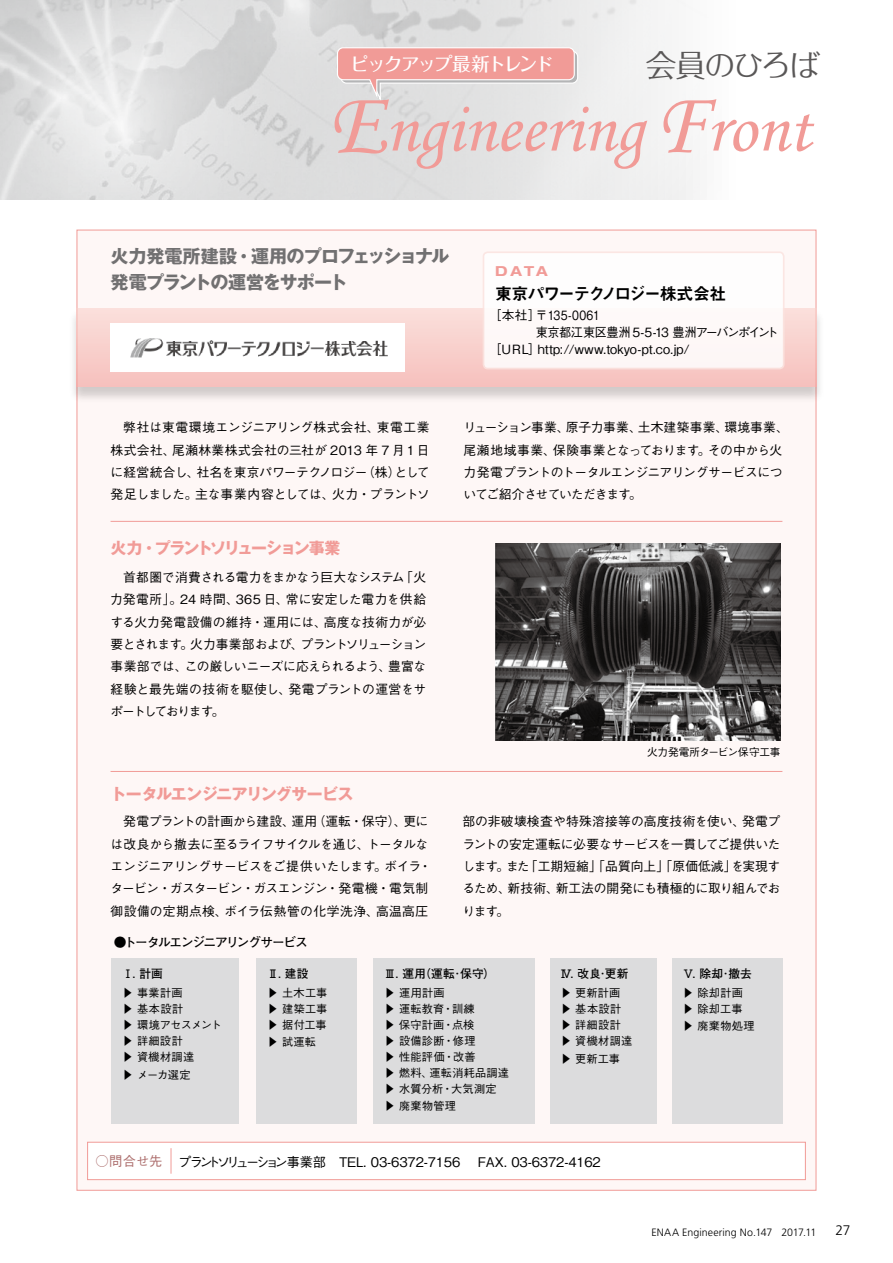
<style>
.page{position:relative;width:893px;height:1263px;background:#fff}
.page>*{position:absolute;margin:0;border:0;box-sizing:border-box;transform-origin:0 0}
.t1{font:70.8px "Monotype Corsiva";color:#f19b97}
.t2{font:31.05px "Folk Pro";letter-spacing:-.07em;color:#595757}
.t3{font:500 18.45px "Folk Pro";letter-spacing:-.115em;color:#fff}
.t4{font:700 18px/25.5px "Gothic MB101 Pro";letter-spacing:-.05em;color:#717071}
.t5{font:16.95px "Midashi Go Pro MB31";letter-spacing:-.095em;color:#000}
.t6{font:700 15.9px "Gothic MB101 Pro";letter-spacing:-.11em;color:#f19b97}
.t7{font:700 15.9px "Gothic MB101 Pro";letter-spacing:-.045em;color:#f19b97}
.t8{font:700 expanded 13.8px "Helvetica Neue LT Std";color:#f19b97}
.t9{font:300 13.8px "Frutiger";color:#000}
.t10{font:500 13.35px "Gothic BBB Pro";letter-spacing:-.01em;color:#000}
.t11{font:500 12.75px/22.4px "Gothic BBB Pro";letter-spacing:-.025em;color:#000;text-align:justify}
.t12{font:500 12.75px "Gothic BBB Pro";letter-spacing:.005em;color:#000}
.t13{font:500 12.75px "Gothic BBB Pro";letter-spacing:-.085em;color:#000;scale:.96 1}
.t14{font:700 12.75px "Futo Go B101 Pro";letter-spacing:-.1em;color:#000}
.t15{font:500 12.75px "Gothic BBB Pro";letter-spacing:.03em;color:#000}
.t16{font:700 11.7px "Futo Go B101 Pro";letter-spacing:.015em;color:#000}
.t17{font:500 11.1px/16px "Gothic BBB Pro";letter-spacing:.02em;color:#000}
.t18{font:300 10.65px "Frutiger";letter-spacing:.01em;color:#000}
.t19{font:500 10.65px "Gothic BBB Pro";letter-spacing:-.02em;color:#000}
.s1{font-size:90.3px}
.s2{color:#ac6d6c}
</style>
<div class="page">
<img style="left:0;top:0;width:700px;height:200px">
<svg style="left:336px;top:47px;width:243px;height:57px;background:#e9bbb9"></svg>
<div style="left:77px;top:230px;width:739px;height:961px;background:#fef7f6;border:1px solid #f19b97"></div>
<div style="left:68px;top:309px;width:757px;height:95px;background:#000;opacity:.3"></div>
<div style="left:77px;top:308px;width:739px;height:79px;background:linear-gradient(to bottom,#fbe0dc,#f6c0bd)"></div>
<div style="left:483px;top:252px;width:301px;height:117px;background:#fff;border-radius:4px"></div>
<div style="left:483px;top:251px;width:301px;height:118px;border:2px solid #fbe4e0;border-radius:4px"></div>
<hr style="left:111px;top:521px;width:671px;height:1px;background:#f19b97">
<hr style="left:111px;top:771px;width:671px;height:1px;background:#f19b97">
<div style="left:87px;top:1142px;width:719px;height:38px;background:#fff;border:1px solid #f19b97"></div>
<svg style="left:171px;top:1148px;width:1px;height:26px"></svg>
<img style="left:495px;top:543px;width:285px;height:197px">
<div style="left:111px;top:323px;width:294px;height:49px;background:#fff"></div>
<div style="left:111px;top:958px;width:128px;height:166px;background:#dcdcdd"></div>
<div style="left:256px;top:958px;width:101px;height:166px;background:#dcdcdd"></div>
<div style="left:373px;top:958px;width:161px;height:166px;background:#dcdcdd"></div>
<div style="left:550px;top:958px;width:106px;height:166px;background:#dcdcdd"></div>
<div style="left:672px;top:958px;width:110px;height:166px;background:#dcdcdd"></div>
<img style="left:130px;top:338px;width:258px;height:20px">
<h3 class="t3" style="left:351px;top:48px;width:204px">ピックアップ最新トレンド</h3>
<h2 class="t2" style="left:645px;top:39px;width:176px">会員のひろば</h2>
<h1 class="t1" style="left:329px;top:86px;width:484px"><span class="s1">E</span>ngineering <span class="s1">F</span>ront</h1>
<h3 class="t4" style="left:110px;top:241px;width:340px">火力発電所建設・運用のプロフェッショナル発電プラントの運営をサポート</h3>
<p class="t8" style="left:495px;top:262px;width:54px">DATA</p>
<h3 class="t5" style="left:495px;top:280px;width:233px">東京パワーテクノロジー株式会社</h3>
<p class="t15" style="left:489px;top:305px;width:113px">［本社］〒135-0061</p>
<p class="t13" style="left:536px;top:322px;width:254px">東京都江東区豊洲 5-5-13 豊洲アーバンポイント</p>
<p class="t12" style="left:489px;top:339px;width:203px">［URL］http://www.tokyo-pt.co.jp/</p>
<p class="t11" style="left:111px;top:415px;width:320px;text-indent:13px">弊社は東電環境エンジニアリング株式会社、東電工業株式会社、尾瀬林業株式会社の三社が 2013 年 7 月1日に経営統合し、社名を東京パワーテクノロジー（株）として発足しました。主な事業内容としては、火力・プラントソ</p>
<p class="t11" style="left:463px;top:415px;width:327px;text-align:left">リューション事業、原子力事業、土木建築事業、環境事業、尾瀬地域事業、保険事業となっております。その中から火力発電プラントのトータルエンジニアリングサービスについてご紹介させていただきます。</p>
<p class="t6" style="left:110px;top:535px;width:232px">火力・プラントソリューション事業</p>
<p class="t11" style="left:110px;top:565px;width:318px;text-indent:13px">首都圏で消費される電力をまかなう巨大なシステム「火力発電所」。24 時間、365 日、常に安定した電力を供給する火力発電設備の維持・運用には、高度な技術力が必要とされます。火力事業部および、プラントソリューション事業部では、この厳しいニーズに応えられるよう、豊富な経験と最先端の技術を駆使し、発電プラントの運営をサポートしております。</p>
<p class="t7" style="left:111px;top:781px;width:244px">トータルエンジニアリングサービス</p>
<p class="t19" style="left:647px;top:744px;width:135px">火力発電所タービン保守工事</p>
<p class="t11" style="left:111px;top:809px;width:322px;text-align:left;text-indent:13px">発電プラントの計画から建設、運用（運転・保守）、更には改良から撤去に至るライフサイクルを通じ、トータルなエンジニアリングサービスをご提供いたします。ボイラ・タービン・ガスタービン・ガスエンジン・発電機・電気制御設備の定期点検、ボイラ伝熱管の化学洗浄、高温高圧</p>
<p class="t11" style="left:462px;top:809px;width:319px">部の非破壊検査や特殊溶接等の高度技術を使い、発電プラントの安定運転に必要なサービスを一貫してご提供いたします。また「工期短縮」「品質向上」「原価低減」を実現するため、新技術、新工法の開発にも積極的に取り組んでおります。</p>
<p class="t14" style="left:114px;top:932px;width:196px">●トータルエンジニアリングサービス</p>
<p class="t16" style="left:122px;top:964px;width:42px">Ⅰ. 計画</p>
<p class="t17" style="left:122px;top:984px;width:101px">▶ 事業計画<br>▶ 基本設計<br>▶ 環境アセスメント▶ 詳細設計<br>▶ 資機材調達</p>
<p class="t17" style="left:122px;top:1065px;width:70px">▶ メーカ選定</p>
<p class="t16" style="left:267px;top:964px;width:43px">Ⅱ. 建設</p>
<p class="t17" style="left:267px;top:984px;width:62px;text-align:justify">▶ 土木工事▶ 建築工事▶ 据付工事▶ 試運転</p>
<p class="t16" style="left:384px;top:964px;width:113px">Ⅲ. 運用（運転･保守）</p>
<p class="t17" style="left:384px;top:984px;width:126px">▶ 運用計画<br>▶ 運転教育・訓練<br>▶ 保守計画・点検<br>▶ 設備診断・修理<br>▶ 性能評価・改善<br>▶ 燃料、運転消耗品調達▶ 水質分析・大気測定▶ 廃棄物管理</p>
<p class="t16" style="left:560px;top:964px;width:70px">Ⅳ. 改良･更新</p>
<p class="t17" style="left:560px;top:984px;width:73px">▶ 更新計画▶ 基本設計▶ 詳細設計▶ 資機材調達</p>
<p class="t17" style="left:560px;top:1049px;width:61px">▶ 更新工事</p>
<p class="t10" style="left:96px;top:1151px;width:507px"><span class="s2">○問合せ先</span> プラントソリューション事業部　TEL. 03-6372-7156 　FAX. 03-6372-4162</p>
<p class="t16" style="left:682px;top:964px;width:71px">Ⅴ. 除却･撤去</p>
<p class="t17" style="left:682px;top:984px;width:74px">▶ 除却計画▶ 除却工事▶ 廃棄物処理</p>
<p class="t18" style="left:651px;top:1226px;width:166px">ENAA Engineering No.147 2017.11</p>
<p class="t9" style="left:835px;top:1223px;width:16px">27</p>
</div>
